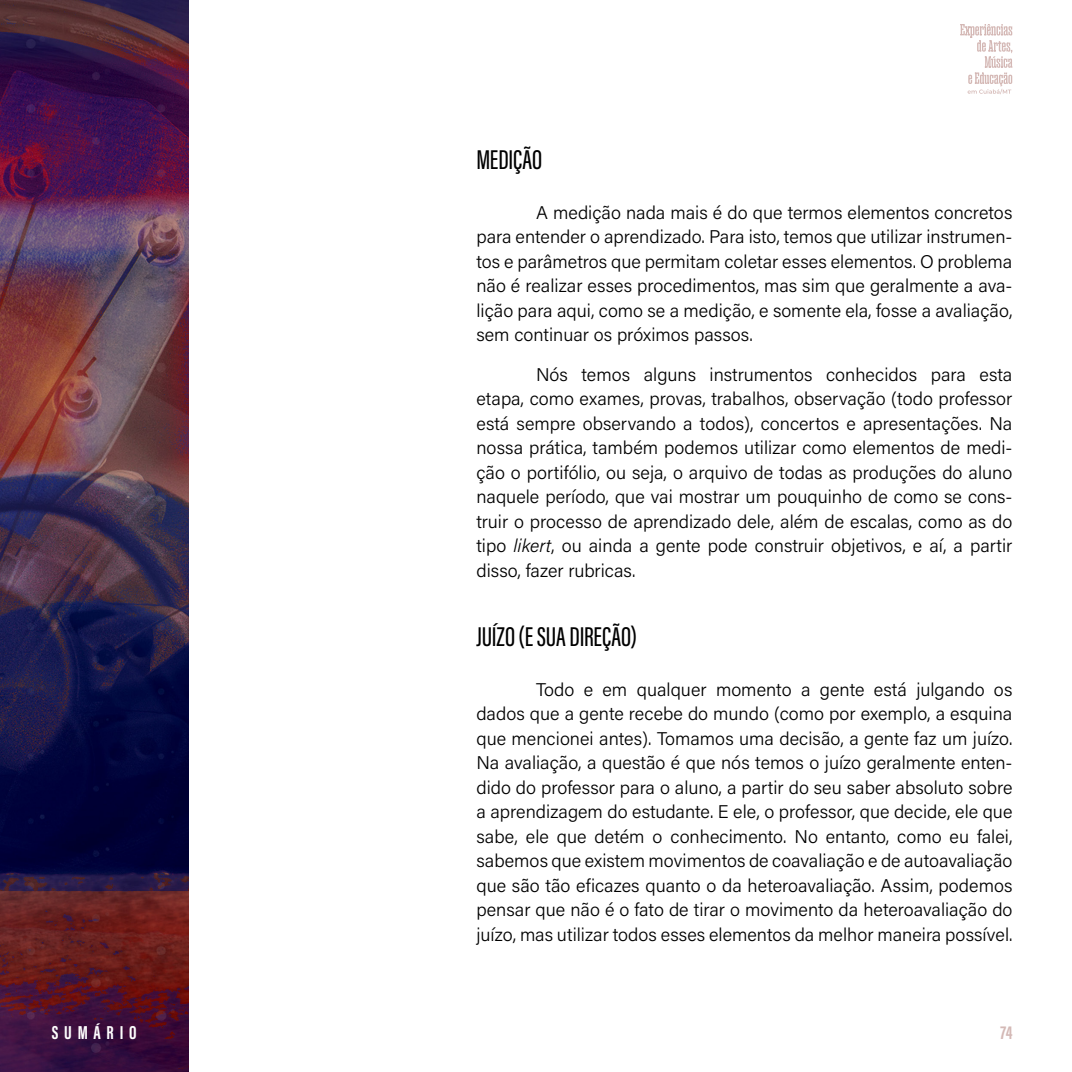
<style>
.page{position:relative;width:1072px;height:1072px;background:#fff}
.page>*{position:absolute;margin:0;border:0;box-sizing:border-box;transform-origin:0 0}
.t1{font:500 28px "Acumin Pro Extra Cond";letter-spacing:-.005em;color:#000}
.t2{font:700 19.25px "Acumin Pro Extra Cond";letter-spacing:.3em;color:#fff}
.t3{font:700 19.25px "Acumin Pro Extra Cond";color:#d4b9b6}
.t4{font:300 18.38px/24.5px "Acumin Pro";color:#000;text-align:justify}
.s1{font-style:italic}
</style>
<div class="page">
<img style="left:0;top:0;width:189px;height:1071px">
<svg style="left:960px;top:24px;width:52px;height:70px"></svg>
<h1 class="t1" style="left:476px;top:143px;width:67px">MEDIÇÃO</h1>
<p class="t4" style="left:476px;top:199px;width:537px;text-indent:60px">A medição nada mais é do que termos elementos concretos para entender o aprendizado. Para isto, temos que utilizar instrumen&shy;tos e parâmetros que permitam coletar esses elementos. O problema não é realizar esses procedimentos, mas sim que geralmente a ava&shy;lição para aqui, como se a medição, e somente ela, fosse a avaliação, sem continuar os próximos passos.</p>
<p class="t4" style="left:476px;top:361px;width:537px;text-indent:60px">Nós temos alguns instrumentos conhecidos para esta etapa, como exames, provas, trabalhos, observação (todo professor está sempre observando a todos), concertos e apresentações. Na nossa prática, também podemos utilizar como elementos de medi&shy;ção o portifólio, ou seja, o arquivo de todas as produções do aluno naquele período, que vai mostrar um pouquinho de como se cons&shy;truir o processo de aprendizado dele, além de escalas, como as do tipo <span class="s1">likert</span>, ou ainda a gente pode construir objetivos, e aí, a partir disso, fazer rubricas.</p>
<h1 class="t1" style="left:476px;top:620px;width:162px">JUÍZO (E SUA DIREÇÃO)</h1>
<p class="t4" style="left:476px;top:676px;width:537px;text-indent:60px">Todo e em qualquer momento a gente está julgando os dados que a gente recebe do mundo (como por exemplo, a esquina que mencionei antes). Tomamos uma decisão, a gente faz um juízo.<br>Na avaliação, a questão é que nós temos o juízo geralmente enten&shy;dido do professor para o aluno, a partir do seu saber absoluto sobre a aprendizagem do estudante. E ele, o professor, que decide, ele que sabe, ele que detém o conhecimento. No entanto, como eu falei, sabemos que existem movimentos de coavaliação e de autoavaliação que são tão eficazes quanto o da heteroavaliação. Assim, podemos pensar que não é o fato de tirar o movimento da heteroavaliação do juízo, mas utilizar todos esses elementos da melhor maneira possível.</p>
<p class="t2" style="left:52px;top:1020px;width:86px">SUMÁRIO</p>
<p class="t3" style="left:1000px;top:1020px;width:13px">74</p>
</div>
